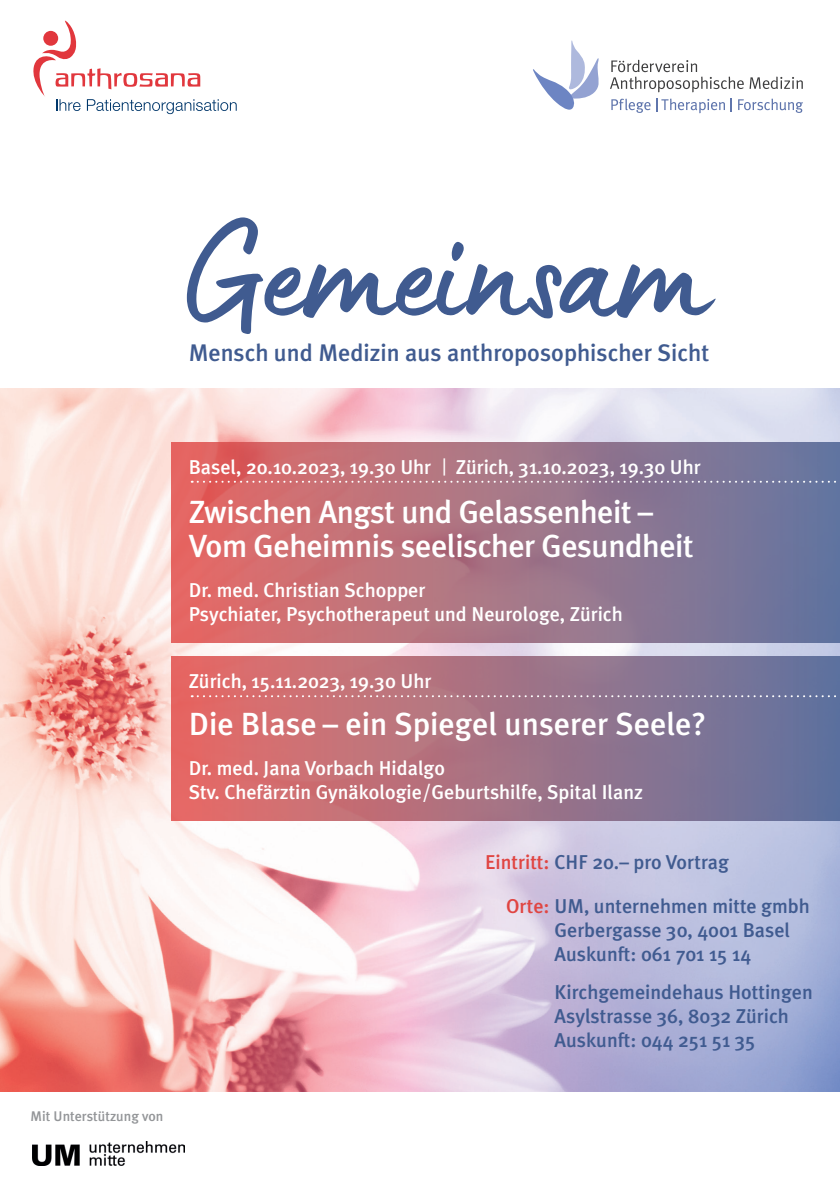
<style>
.page{position:relative;width:840px;height:1191px;background:#fff}
.page>*{position:absolute;margin:0;border:0;box-sizing:border-box;transform-origin:0 0}
.t1{font:145.4px "Lumios Marker";color:#405b90}
.t2{font:500 32px/34px "Meta Plus";letter-spacing:-.015em;color:#fff}
.t3{font:500 24px "Meta Plus";color:#405b90}
.t4{font:500 20px/24px "Meta Plus";color:#fff}
.t5{font:500 20px/24px "Meta Plus";color:#405b90}
.t6{font:500 14px "Meta Plus";color:#939598}
.s1{font-family:"DINOT";font-weight:400}
.s2{color:#e04542}
</style>
<div class="page">
<img style="left:0;top:388px;width:839px;height:703px">
<div style="left:171px;top:656px;width:668px;height:164px;background:linear-gradient(to right,#e96e67,#5f75a1)"></div>
<div style="left:171px;top:442px;width:668px;height:200px;background:linear-gradient(to right,#e86c65,#6379a4)"></div>
<svg style="left:33px;top:21px;width:203px;height:93px"></svg>
<svg style="left:533px;top:40px;width:66px;height:70px"></svg>
<svg style="left:738px;top:99px;width:64px;height:14px"></svg>
<svg style="left:611px;top:98px;width:113px;height:15px"></svg>
<svg style="left:730px;top:98px;width:1px;height:13px"></svg>
<svg style="left:610px;top:60px;width:133px;height:32px"></svg>
<svg style="left:749px;top:77px;width:53px;height:12px"></svg>
<img style="left:32px;top:1141px;width:152px;height:24px">
<svg style="left:191px;top:695px;width:649px;height:2px"></svg>
<svg style="left:191px;top:481px;width:649px;height:2px"></svg>
<h1 class="t1" style="left:187px;top:178px;width:522px">Gemeinsam</h1>
<p class="t3" style="left:189px;top:338px;width:522px">Mensch und Medizin aus anthroposophischer Sicht</p>
<p class="t6" style="left:31px;top:1107px;width:134px">Mit Unterstützung von</p>
<p class="t4" style="left:189px;top:455px;width:513px">Basel, 20.10.2023, 19.30 Uhr <span class="s1">|</span> Zürich, 31.10.2023, 19.30 Uhr</p>
<h2 class="t2" style="left:189px;top:494px;width:506px">Zwischen Angst und Gelassenheit –<br>Vom Geheimnis seelischer Gesundheit</h2>
<p class="t4" style="left:189px;top:578px;width:435px">Dr. med. Christian Schopper<br>Psychiater, Psychotherapeut und Neurologe, Zürich</p>
<p class="t4" style="left:189px;top:668px;width:244px">Zürich, 15.11.2023, 19.30 Uhr</p>
<h2 class="t2" style="left:189px;top:707px;width:519px">Die Blase – ein Spiegel unserer Seele?</h2>
<p class="t4" style="left:189px;top:756px;width:455px">Dr. med. Jana Vorbach Hidalgo<br>Stv. Chefärztin Gynäkologie/Geburtshilfe, Spital Ilanz</p>
<p class="t5" style="left:485px;top:850px;width:245px"><span class="s2">Eintritt:</span> CHF 20.– pro Vortrag</p>
<p class="t5" style="left:554px;top:894px;width:257px;text-indent:-48px"><span class="s2">Orte:</span> UM, unternehmen mitte gmbh<br>Gerbergasse 30, 4001 Basel<br>Auskunft: 061 701 15 14</p>
<p class="t5" style="left:554px;top:980px;width:259px">Kirchgemeindehaus Hottingen<br>Asylstrasse 36, 8032 Zürich<br>Auskunft: 044 251 51 35</p>
</div>
